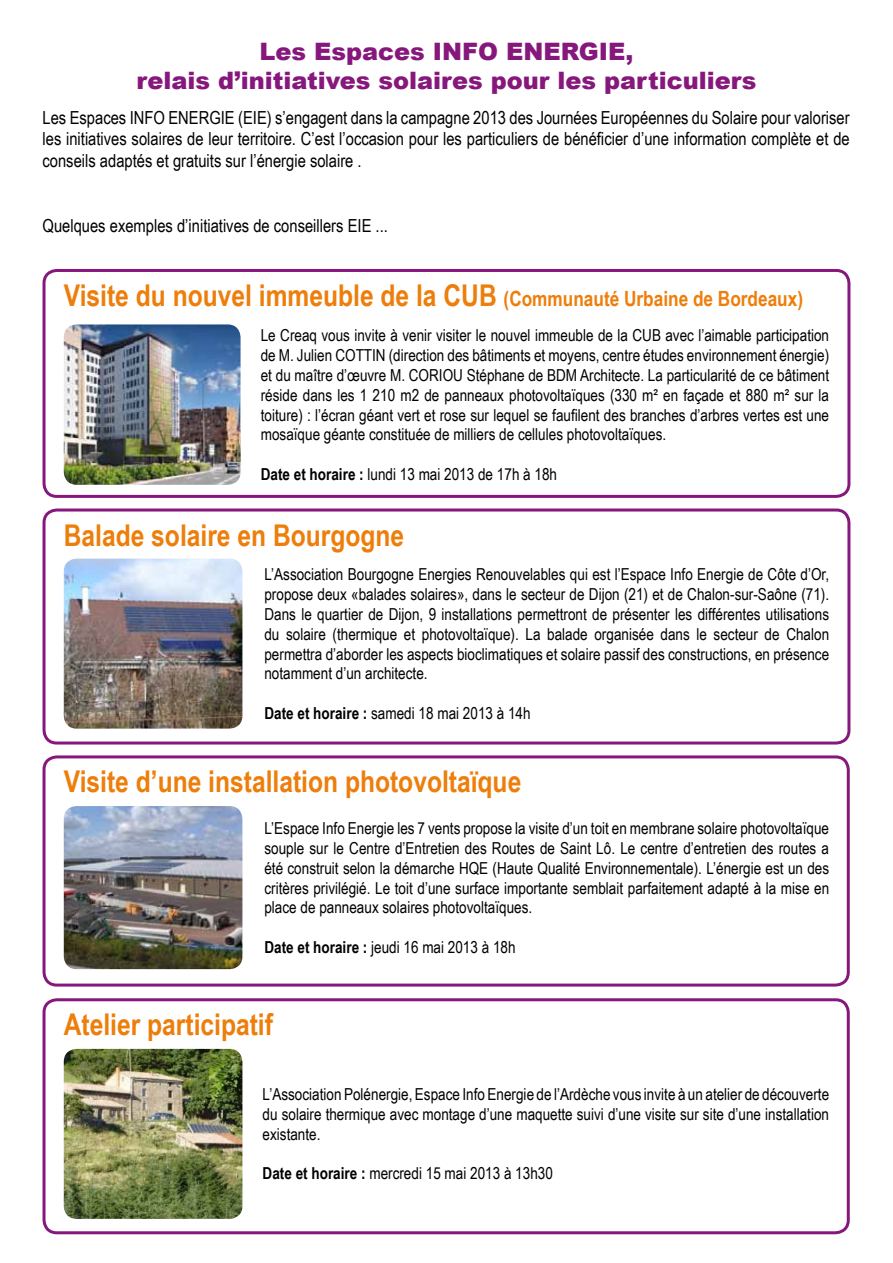
<style>
.page{position:relative;width:893px;height:1263px;background:#fff}
.page>*{position:absolute;margin:0;border:0;box-sizing:border-box;transform-origin:0 0}
.t1{font:700 30px "Arial Narrow";color:#ee7e0b}
.t2{font:900 24px/28.8px "Arial";color:#86177c;text-align:center}
.t3{font:18px/21.6px "Arial Narrow";color:#000;text-align:justify}
.t4{font:16.5px/19.8px "Arial Narrow";color:#000;text-align:justify}
.s1{font-size:21px}
.s2{font-weight:700}
</style>
<div class="page">
<div style="left:43px;top:269px;width:807px;height:229px;border:3px solid #86177c;border-radius:13px"></div>
<img style="left:64px;top:324px;width:177px;height:161px">
<div style="left:43px;top:508px;width:807px;height:236px;border:3px solid #86177c;border-radius:13px"></div>
<img style="left:64px;top:559px;width:178px;height:170px">
<div style="left:43px;top:755px;width:807px;height:231px;border:3px solid #86177c;border-radius:13px"></div>
<img style="left:64px;top:806px;width:178px;height:163px">
<div style="left:43px;top:998px;width:807px;height:236px;border:3px solid #86177c;border-radius:13px"></div>
<img style="left:64px;top:1049px;width:178px;height:170px">
<h2 class="t2" style="left:136px;top:36px;width:622px">Les Espaces INFO ENERGIE,<br>relais d’initiatives solaires pour les particuliers</h2>
<p class="t3" style="left:43px;top:106px;width:809px">Les Espaces INFO ENERGIE (EIE) s’engagent dans la campagne 2013 des Journées Européennes du Solaire pour valoriser les initiatives solaires de leur territoire. C’est l’occasion pour les particuliers de bénéficier d’une information complète et de conseils adaptés et gratuits sur l’énergie solaire .</p>
<p class="t3" style="left:43px;top:214px;width:347px">Quelques exemples d’initiatives de conseillers EIE ...</p>
<h1 class="t1" style="left:64px;top:273px;width:741px">Visite du nouvel immeuble de la CUB <span class="s1">(Communauté Urbaine de Bordeaux)</span></h1>
<p class="t4" style="left:261px;top:325px;width:570px">Le Creaq vous invite à venir visiter le nouvel immeuble de la CUB avec l’aimable participation de M. Julien COTTIN (direction des bâtiments et moyens, centre études environnement énergie) et du maître d’œuvre M. CORIOU Stéphane de BDM Architecte. La particularité de ce bâtiment réside dans les 1 210 m2 de panneaux photovoltaïques (330 m² en façade et 880 m² sur la toiture) : l’écran géant vert et rose sur lequel se faufilent des branches d’arbres vertes est une mosaïque géante constituée de milliers de cellules photovoltaïques.</p>
<p class="t4" style="left:261px;top:464px;width:298px"><span class="s2">Date et horaire :</span> lundi 13 mai 2013 de 17h à 18h</p>
<h1 class="t1" style="left:64px;top:512px;width:342px">Balade solaire en Bourgogne</h1>
<p class="t4" style="left:264px;top:564px;width:566px">L’Association Bourgogne Energies Renouvelables qui est l’Espace Info Energie de Côte d’Or, propose deux «balades solaires», dans le secteur de Dijon (21) et de Chalon-sur-Saône (71).<br>Dans le quartier de Dijon, 9 installations permettront de présenter les différentes utilisations du solaire (thermique et photovoltaïque). La balade organisée dans le secteur de Chalon permettra d’aborder les aspects bioclimatiques et solaire passif des constructions, en présence notamment d’un architecte.</p>
<p class="t4" style="left:264px;top:703px;width:268px"><span class="s2">Date et horaire :</span> samedi 18 mai 2013 à 14h</p>
<h1 class="t1" style="left:64px;top:759px;width:459px">Visite d’une installation photovoltaïque</h1>
<p class="t4" style="left:264px;top:818px;width:566px">L’Espace Info Energie les 7 vents propose la visite d’un toit en membrane solaire photovoltaïque souple sur le Centre d’Entretien des Routes de Saint Lô. Le centre d’entretien des routes a été construit selon la démarche HQE (Haute Qualité Environnementale). L’énergie est un des critères privilégié. Le toit d’une surface importante semblait parfaitement adapté à la mise en place de panneaux solaires photovoltaïques.</p>
<p class="t4" style="left:264px;top:937px;width:253px"><span class="s2">Date et horaire :</span> jeudi 16 mai 2013 à 18h</p>
<h1 class="t1" style="left:64px;top:1002px;width:211px">Atelier participatif</h1>
<p class="t4" style="left:263px;top:1084px;width:568px">L’Association Polénergie, Espace Info Energie de l’Ardèche vous invite à un atelier de découverte du solaire thermique avec montage d’une maquette suivi d’une visite sur site d’une installation existante.</p>
<p class="t4" style="left:263px;top:1163px;width:292px"><span class="s2">Date et horaire :</span> mercredi 15 mai 2013 à 13h30</p>
</div>
